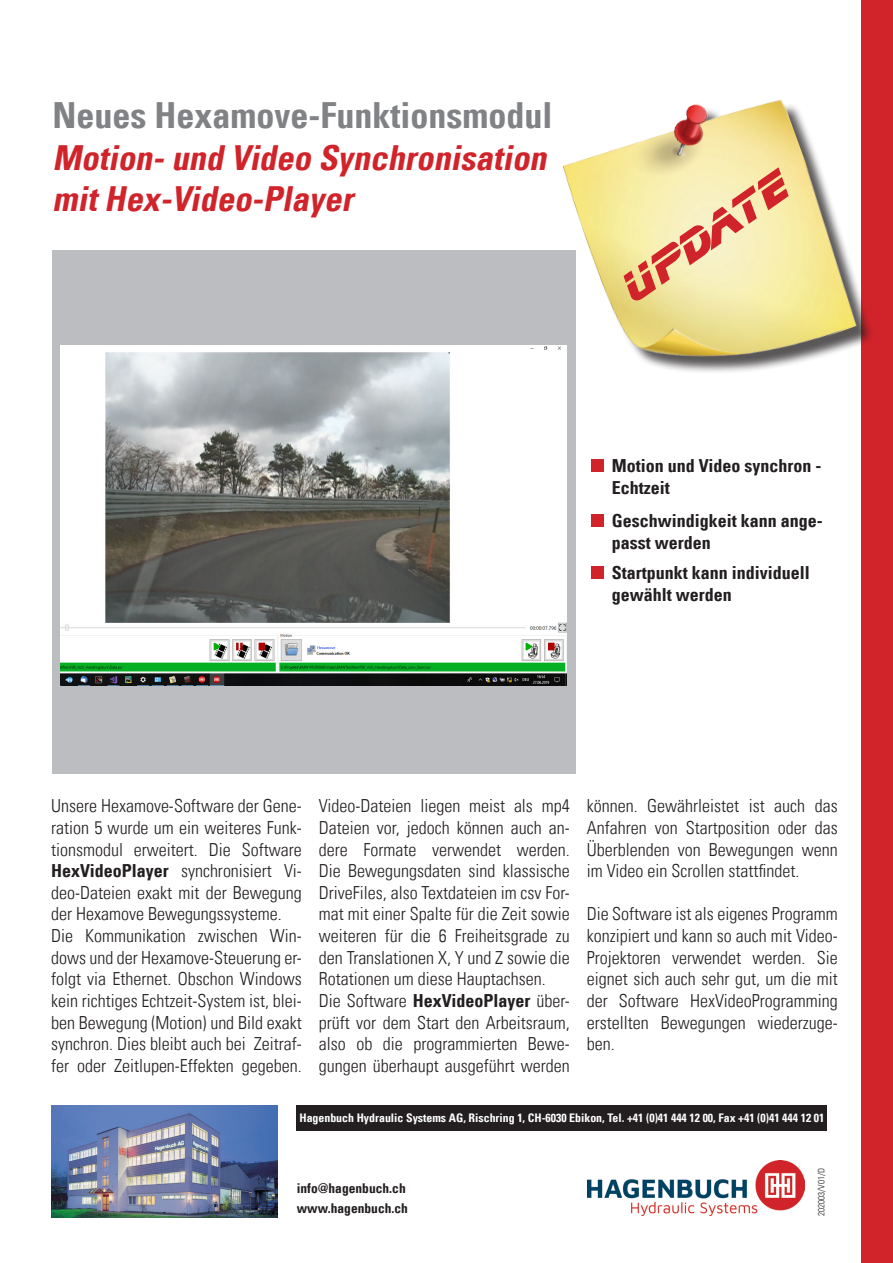
<style>
.page{position:relative;width:893px;height:1263px;background:#fff}
.page>*{position:absolute;margin:0;border:0;box-sizing:border-box;transform-origin:0 0}
.t1{font:42.6px "Blade Runner Movie Font";color:#d1232a}
.t2{font:36px "Univers Com 67 Bold Cond";color:#808285}
.t3{font:italic 34.5px/41.4px "Univers Com 67 Bold Cond";color:#d1232a}
.t4{font:18px/21.6px "Univers Com 47 Light Cond";color:#231f20}
.t5{font:18px/21.6px "Univers Com 67 Bold Cond";color:#231f20}
.t6{font:13.5px/19.8px "Univers Com 67 Bold Cond";color:#231f20}
.t7{font:11.85px "Univers Com 67 Bold Cond";color:#fff}
.t8{font:9px "Univers Com 47 Light Cond";color:#231f20}
.s1{font-family:"Univers Com 67 Bold Cond"}
</style>
<div class="page">
<div style="left:861px;top:0;width:32px;height:1263px;background:#d1232a"></div>
<div style="left:52px;top:251px;width:523px;height:523px;background:#bcbdc0"></div>
<img style="left:531px;top:99px;width:333px;height:312px">
<div style="left:591px;top:459px;width:12px;height:13px;background:#d1232a"></div>
<div style="left:591px;top:514px;width:12px;height:13px;background:#d1232a"></div>
<img style="left:61px;top:345px;width:506px;height:340px">
<div style="left:591px;top:566px;width:12px;height:13px;background:#d1232a"></div>
<img style="left:51px;top:1106px;width:226px;height:111px">
<div style="left:297px;top:1106px;width:530px;height:25px;background:#231f20"></div>
<img style="left:588px;top:1161px;width:217px;height:54px">
<h2 class="t2" style="left:53px;top:93px;width:501px">Neues Hexamove-Funktionsmodul</h2>
<h3 class="t3" style="left:53px;top:136px;width:503px">Motion-und Video Synchronisation mitHex-Video-Player</h3>
<h1 class="t1" style="left:613px;top:274px;width:195px;rotate:-35deg">Update</h1>
<p class="t5" style="left:612px;top:455px;width:211px">Motion und Video synchron -<br>Echtzeit</p>
<p class="t5" style="left:612px;top:510px;width:213px">Geschwindigkeit kann ange&shy;passt werden</p>
<p class="t5" style="left:612px;top:562px;width:200px">Startpunkt kann individuell gewählt werden</p>
<p class="t4" style="left:51px;top:795px;width:252px">Unsere Hexamove-Software der Gene&shy;ration 5 wurde um ein weiteres Funk&shy;tionsmodul erweitert. Die Software <span class="s1">HexVideoPlayer</span> synchronisiert Vi&shy;deo-Dateien exakt mit der Bewegung der Hexamove Bewegungssysteme.<br>Die Kommunikation zwischen Win&shy;dows und der Hexamove-Steuerung er&shy;folgt via Ethernet. Obschon Windows kein richtiges Echtzeit-System ist, blei&shy;ben Bewegung (Motion) und Bild exakt synchron. Dies bleibt auch bei Zeitraf&shy;fer oder Zeitlupen-Effekten gegeben.</p>
<p class="t4" style="left:319px;top:795px;width:252px">Video-Dateien liegen meist als mp4<br>Dateien vor, jedoch können auch an&shy;dere Formate verwendet werden.<br>Die Bewegungsdaten sind klassische DriveFiles, also Textdateien im csv For&shy;mat mit einer Spalte für die Zeit sowie weiteren für die 6 Freiheitsgrade zu den Translationen X, Y und Z sowie die Rotationen um diese Hauptachsen.<br>Die Software <span class="s1">HexVideoPlayer</span> über&shy;prüft vor dem Start den Arbeitsraum, also ob die programmierten Bewe&shy;gungen überhaupt ausgeführt werden</p>
<p class="t4" style="left:587px;top:795px;width:252px;text-align:justify">können. Gewährleistet ist auch das Anfahren von Startposition oder das Überblenden von Bewegungen wenn im Video ein Scrollen stattfindet.</p>
<p class="t4" style="left:587px;top:903px;width:252px;text-align:justify">Die Software ist als eigenes Programm konzipiert und kann so auch mit Video-Projektoren verwendet werden. Sie eignet sich auch sehr gut, um die mit der Software HexVideoProgramming erstellten Bewegungen wiederzuge&shy;ben.</p>
<p class="t7" style="left:299px;top:1110px;width:526px">Hagenbuch Hydraulic Systems AG, Rischring 1, CH-6030 Ebikon, Tel. +41 (0)41 444 12 00, Fax +41 (0)41 444 12 01</p>
<p class="t6" style="left:297px;top:1178px;width:113px">info@hagenbuch.ch www.hagenbuch.ch</p>
<p class="t8" style="left:816px;top:1216px;width:49px;rotate:-90deg">202003/V01/D</p>
</div>
